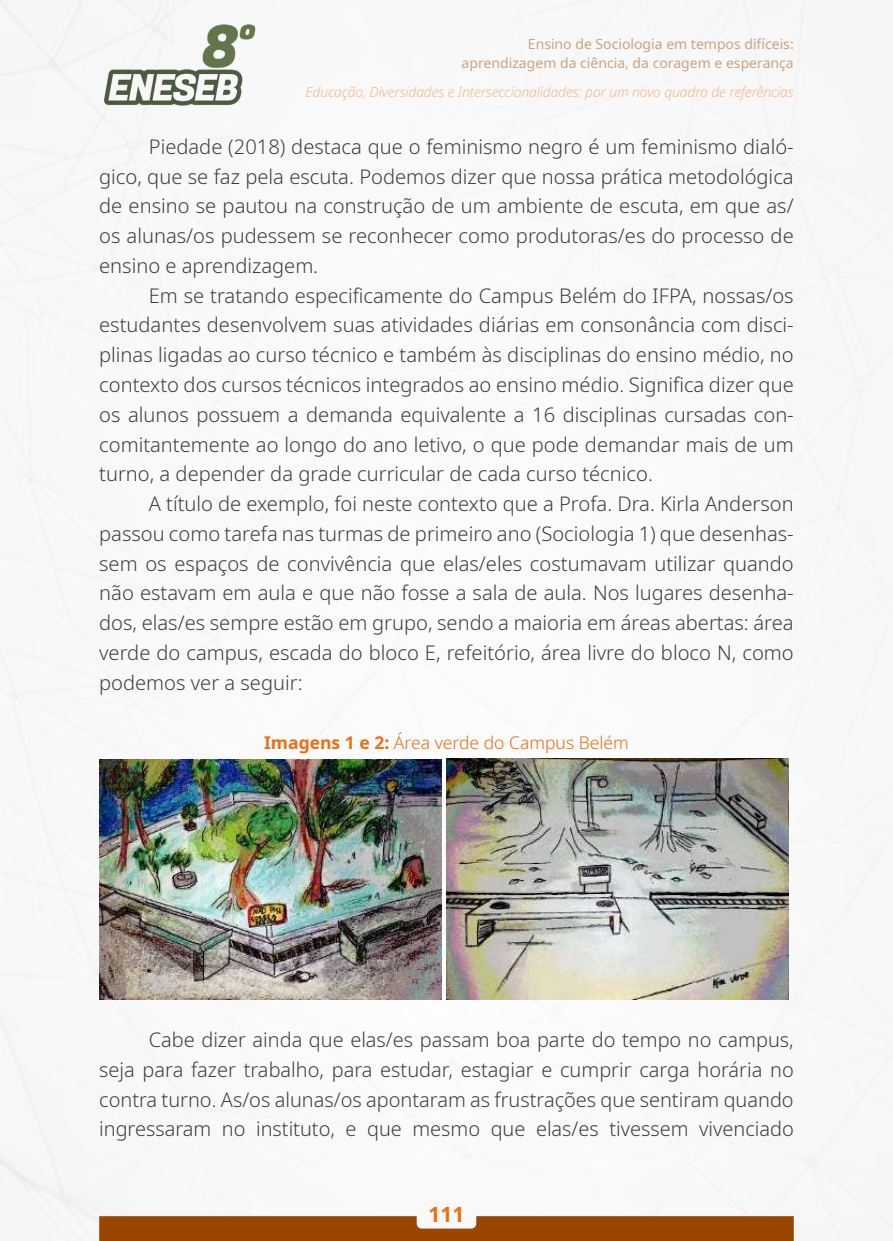
<style>
.page{position:relative;width:893px;height:1241px;background:#fff}
.page>*{position:absolute;margin:0;border:0;box-sizing:border-box;transform-origin:0 0}
.t1{font:700 21px "Noto Sans";color:#eb6f14}
._7_CORPO{font:300 20.12px/29.8px "Noto Sans";color:#3e3e3f;text-align:justify}
._12_LEGENDAS{font:300 17.5px "Noto Sans";color:#eb6f14}
.t2{font:14px/19.2px "Noto Sans";color:#cda280;text-align:right}
.t3{font:italic 300 14px "Noto Sans";letter-spacing:-.01em;color:#f5b789}
.s1{font-weight:700}
</style>
<div class="page">
<img style="left:0;top:0;width:893px;height:1240px">
<svg style="left:99px;top:1215px;width:695px;height:25px;background:#a35516"></svg>
<img style="left:99px;top:759px;width:342px;height:240px">
<img style="left:447px;top:758px;width:342px;height:241px">
<p class="t2" style="left:462px;top:34px;width:334px">Ensino de Sociologia em tempos difíceis: aprendizagem da ciência, da coragem e esperança</p>
<p class="t3" style="left:305px;top:82px;width:490px">Educação, Diversidades e Interseccionalidades: por um novo quadro de referências</p>
<p class="_7_CORPO" style="left:99px;top:132px;width:696px;text-indent:50px">Piedade (2018) destaca que o feminismo negro é um feminismo dialó&shy;gico, que se faz pela escuta. Podemos dizer que nossa prática metodológica de ensino se pautou na construção de um ambiente de escuta, em que as/ os alunas/os pudessem se reconhecer como produtoras/es do processo de ensino e aprendizagem.</p>
<p class="_7_CORPO" style="left:99px;top:281px;width:696px;text-indent:50px">Em se tratando especificamente do Campus Belém do IFPA, nossas/os estudantes desenvolvem suas atividades diárias em consonância com disci&shy;plinas ligadas ao curso técnico e também às disciplinas do ensino médio, no contexto dos cursos técnicos integrados ao ensino médio. Significa dizer que os alunos possuem a demanda equivalente a 16 disciplinas cursadas con&shy;comitantemente ao longo do ano letivo, o que pode demandar mais de um turno, a depender da grade curricular de cada curso técnico.</p>
<p class="_7_CORPO" style="left:99px;top:489px;width:696px;text-indent:50px">A título de exemplo, foi neste contexto que a Profa. Dra. Kirla Anderson passou como tarefa nas turmas de primeiro ano (Sociologia 1) que desenhas&shy;sem os espaços de convivência que elas/eles costumavam utilizar quando não estavam em aula e que não fosse a sala de aula. Nos lugares desenha&shy;dos, elas/es sempre estão em grupo, sendo a maioria em áreas abertas: área verde do campus, escada do bloco E, refeitório, área livre do bloco N, como podemos ver a seguir:</p>
<p class="_12_LEGENDAS" style="left:264px;top:730px;width:366px"><span class="s1">Imagens 1 e 2:</span> Área verde do Campus Belém</p>
<p class="_7_CORPO" style="left:99px;top:1025px;width:696px;text-indent:50px">Cabe dizer ainda que elas/es passam boa parte do tempo no campus, seja para fazer trabalho, para estudar, estagiar e cumprir carga horária no contra turno. As/os alunas/os apontaram as frustrações que sentiram quando ingressaram no instituto, e que mesmo que elas/es tivessem vivenciado</p>
<p class="t1" style="left:428px;top:1199px;width:38px">111</p>
</div>
